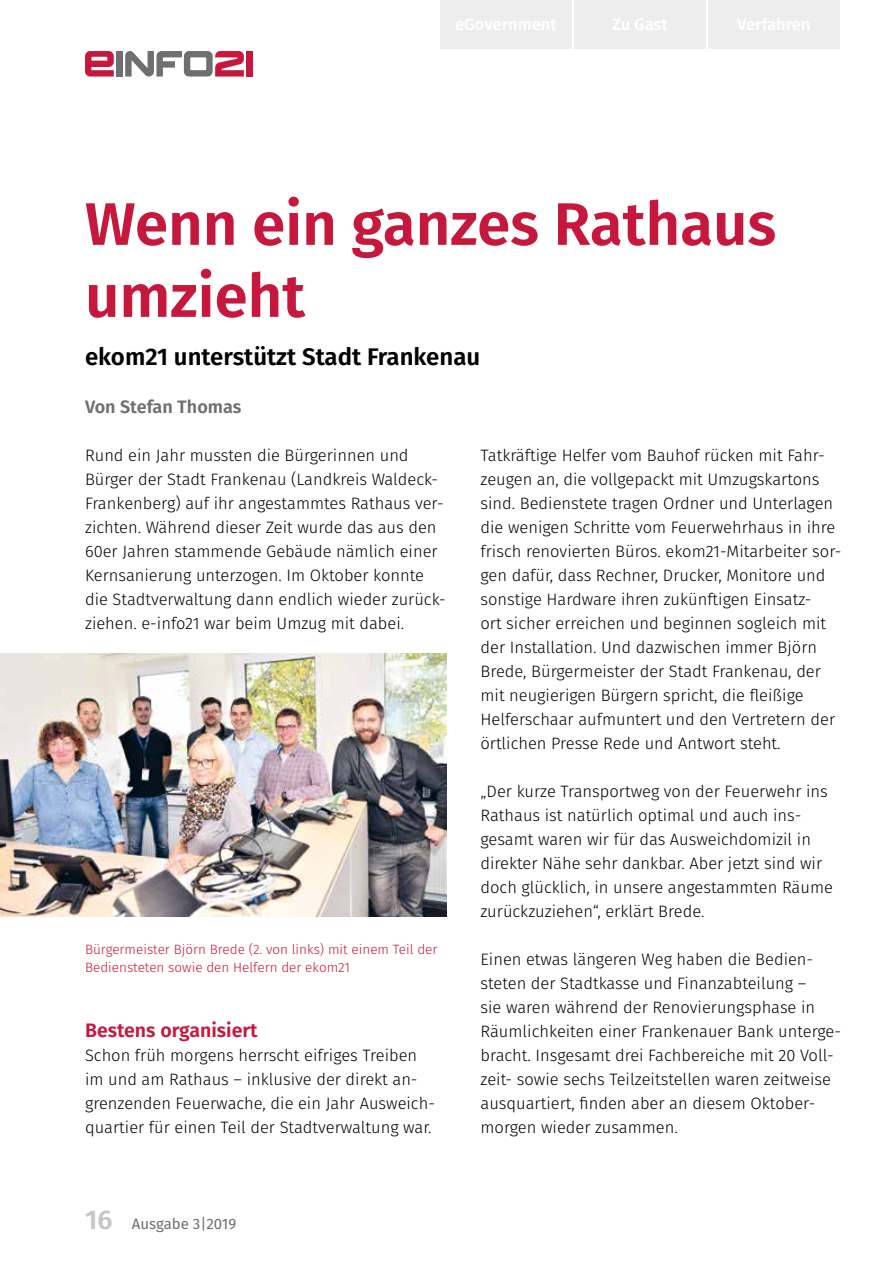
<style>
.page{position:relative;width:893px;height:1263px;background:#fff}
.page>*{position:absolute;margin:0;border:0;box-sizing:border-box;transform-origin:0 0}
.t1{font:600 60px/72px "Fira Sans";color:#c6183d}
.t2{font:600 24px "Fira Sans";color:#000}
.t3{font:600 19.5px "Fira Sans";color:#c6183d}
.t4{font:600 18px "Fira Sans";color:#706f6f}
.t5{font:300 16.5px/24px "Fira Sans";color:#000}
.t6{font:15px "Fira Sans";color:#706f6f}
.t7{font:300 13.5px/18px "Fira Sans";color:#c6183d}
.s1{font-weight:600;font-size:27px;color:#c6c6c6}
</style>
<div class="page">
<svg style="left:85px;top:51px;width:29px;height:26px"></svg>
<div style="left:246px;top:51px;width:7px;height:26px;background:#c6183d"></div>
<div style="left:116px;top:51px;width:7px;height:26px;background:#706f6f"></div>
<svg style="left:125px;top:51px;width:119px;height:26px"></svg>
<div style="left:440px;top:0;width:400px;height:49px;background:#ededed"></div>
<img style="left:0;top:653px;width:446px;height:264px">
<h1 class="t1" style="left:85px;top:184px;width:693px">Wenn ein ganzes Rathaus umzieht</h1>
<h2 class="t2" style="left:85px;top:337px;width:397px">ekom21 unterstützt Stadt Frankenau</h2>
<p class="t4" style="left:85px;top:392px;width:158px">Von Stefan Thomas</p>
<p class="t5" style="left:85px;top:443px;width:362px">Rund ein Jahr mussten die Bürgerinnen und Bürger der Stadt Frankenau (Landkreis Waldeck-- Frankenberg) auf ihr angestammtes Rathaus ver&shy;zichten. Während dieser Zeit wurde das aus den 60er Jahren stammende Gebäude nämlich einer Kernsanierung unterzogen. Im Oktober konnte die Stadtverwaltung dann endlich wieder zurück&shy;ziehen. e-info21 war beim Umzug mit dabei.</p>
<p class="t5" style="left:480px;top:443px;width:362px">Tatkräftige Helfer vom Bauhof rücken mit Fahr&shy;zeugen an, die vollgepackt mit Umzugskartons sind. Bedienstete tragen Ordner und Unterlagen die wenigen Schritte vom Feuerwehrhaus in ihre frisch renovierten Büros. ekom21-Mitarbeiter sor&shy;gen dafür, dass Rechner, Drucker, Monitore und sonstige Hardware ihren zukünftigen Einsatz-<br>ort sicher erreichen und beginnen sogleich mit der Installation. Und dazwischen immer Björn Brede, Bürgermeister der Stadt Frankenau, der mit neugierigen Bürgern spricht, die fleißige Helferschaar aufmuntert und den Vertretern der örtlichen Presse Rede und Antwort steht.</p>
<p class="t5" style="left:480px;top:779px;width:354px">„Der kurze Transportweg von der Feuerwehr ins Rathaus ist natürlich optimal und auch ins&shy;gesamt waren wir für das Ausweichdomizil in direkter Nähe sehr dankbar. Aber jetzt sind wir doch glücklich, in unsere angestammten Räume zurückzuziehen“, erklärt Brede.</p>
<p class="t5" style="left:480px;top:947px;width:362px">Einen etwas längeren Weg haben die Bedien&shy;steten der Stadtkasse und Finanzabteilung –<br>sie waren während der Renovierungsphase in Räumlichkeiten einer Frankenauer Bank unterge&shy;bracht. Insgesamt drei Fachbereiche mit 20 Voll&shy;zeit- sowie sechs Teilzeitstellen waren zeitweise ausquartiert, finden aber an diesem Oktober&shy;morgen wieder zusammen.</p>
<p class="t7" style="left:85px;top:940px;width:354px">Bürgermeister Björn Brede (2. von links) mit einem Teil der<br>Bediensteten sowie den Helfern der ekom21</p>
<p class="t3" style="left:85px;top:1014px;width:174px">Bestens organisiert</p>
<p class="t5" style="left:85px;top:1043px;width:351px">Schon früh morgens herrscht eifriges Treiben im und am Rathaus – inklusive der direkt an&shy;grenzenden Feuerwache, die ein Jahr Ausweich&shy;quartier für einen Teil der Stadtverwaltung war.</p>
<p class="t6" style="left:85px;top:1212px;width:153px"><span class="s1">16</span> Ausgabe 3|2019</p>
</div>
